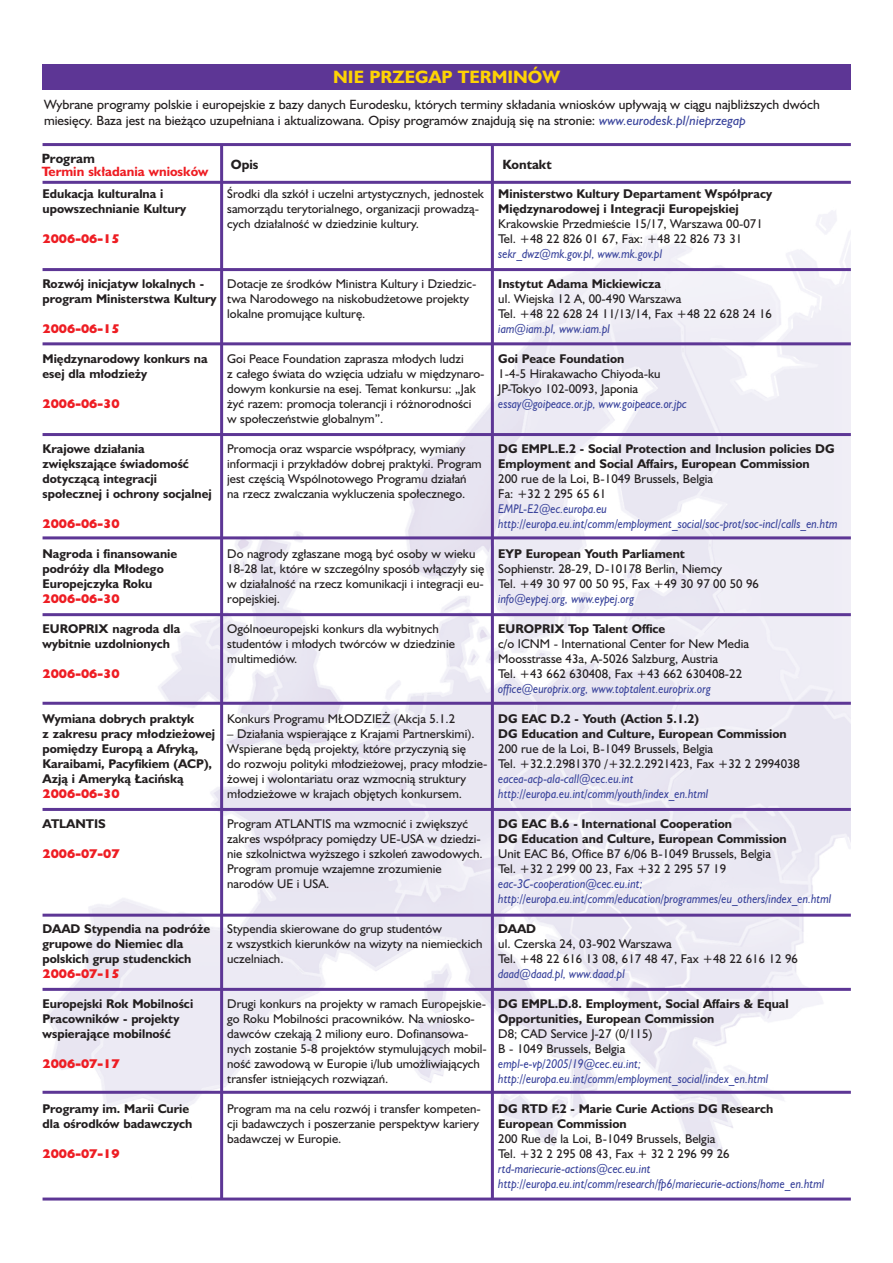
<style>
.page{position:relative;width:893px;height:1263px;background:#fff}
.page>*{position:absolute;margin:0;border:0;box-sizing:border-box;transform-origin:0 0}
.t1{font:700 18px "Humanist 521 PL";color:#fed304}
.t2{font:13.5px/16.5px "Humanist 521 PL";color:#231f20}
.t3{font:700 13.5px "Humanist 521 PL";color:#ee1d23}
.t4{font:700 13.5px "Humanist 521 PL";color:#231f20}
.t5{font:12.75px/15px "Humanist 521 PL";color:#231f20}
.t6{font:700 12.75px/15px "Humanist 521 PL";color:#231f20}
.t7{font:italic 12.75px/15px "Humanist 521 PL";color:#3a449c;scale:.9 1}
.t8{font:800 12.75px "Humanist 521 PL";color:#ee1d23}
.s1{font-style:italic;color:#3a449c}
</style>
<div class="page">
<img style="left:43px;top:89px;width:807px;height:1109px">
<div style="left:43px;top:64px;width:807px;height:25px;background:#5d3695"></div>
<hr style="left:43px;top:143px;width:807px;height:3px;background:#5d3695">
<hr style="left:43px;top:181px;width:807px;height:3px;background:#5d3695">
<hr style="left:43px;top:268px;width:807px;height:3px;background:#5d3695">
<hr style="left:43px;top:342px;width:807px;height:3px;background:#5d3695">
<hr style="left:43px;top:433px;width:807px;height:3px;background:#5d3695">
<hr style="left:43px;top:536px;width:807px;height:3px;background:#5d3695">
<hr style="left:43px;top:613px;width:807px;height:3px;background:#5d3695">
<hr style="left:43px;top:702px;width:807px;height:3px;background:#5d3695">
<hr style="left:43px;top:808px;width:807px;height:3px;background:#5d3695">
<hr style="left:43px;top:914px;width:807px;height:3px;background:#5d3695">
<hr style="left:43px;top:988px;width:807px;height:3px;background:#5d3695">
<hr style="left:43px;top:1091px;width:807px;height:3px;background:#5d3695">
<hr style="left:43px;top:1198px;width:807px;height:3px;background:#5d3695">
<hr style="left:220px;top:145px;width:3px;height:1054px;background:#5d3695">
<hr style="left:491px;top:145px;width:3px;height:1054px;background:#5d3695">
<h1 class="t1" style="left:333px;top:71px;width:228px">NIE PRZEGAP TERMINÓW</h1>
<p class="t2" style="left:44px;top:97px;width:777px">Wybrane programy polskie i europejskie z bazy danych Eurodesku, których terminy sk∏adania wniosków up∏ywajà w ciàgu najbli˝szych dwóch miesi´cy. Baza jest na bie˝àco uzupe∏niana i aktualizowana. Opisy programów znajdujà si´ na stronie: <span class="s1">www.eurodesk.pl/nieprzegap</span></p>
<p class="t4" style="left:42px;top:154px;width:55px">Program</p>
<p class="t3" style="left:42px;top:167px;width:168px">Termin sk∏adania wniosków</p>
<p class="t4" style="left:231px;top:160px;width:29px">Opis</p>
<p class="t4" style="left:502px;top:160px;width:51px">Kontakt</p>
<p class="t6" style="left:43px;top:188px;width:145px">Edukacja kulturalna i upowszechnianie Kultury</p>
<p class="t8" style="left:43px;top:234px;width:78px">2006-06-15</p>
<p class="t6" style="left:43px;top:278px;width:176px">Rozwój inicjatyw lokalnych - program Ministerstwa Kultury</p>
<p class="t8" style="left:43px;top:324px;width:78px">2006-06-15</p>
<p class="t6" style="left:43px;top:353px;width:167px">Mi´dzynarodowy konkurs na esej dla m∏odzie˝y</p>
<p class="t8" style="left:43px;top:399px;width:78px">2006-06-30</p>
<p class="t6" style="left:43px;top:443px;width:171px">Krajowe dzia∏ania zwi´kszajàce ÊwiadomoÊç dotyczàcà integracji spo∏ecznej i ochrony socjalnej</p>
<p class="t8" style="left:43px;top:519px;width:78px">2006-06-30</p>
<p class="t6" style="left:43px;top:548px;width:136px">Nagroda i finansowanie podró˝y dla M∏odego<br>Europejczyka Roku</p>
<p class="t8" style="left:43px;top:594px;width:78px">2006-06-30</p>
<p class="t6" style="left:43px;top:623px;width:139px">EUROPRIX nagroda dla wybitnie uzdolnionych</p>
<p class="t8" style="left:43px;top:669px;width:78px">2006-06-30</p>
<p class="t6" style="left:43px;top:713px;width:174px">Wymiana dobrych praktyk<br>z zakresu pracy m∏odzie˝owej pomi´dzy Europà a Afrykà,<br>Karaibami, Pacyfikiem (ACP),<br>Azjà i Amerykà ¸aciƒskà</p>
<p class="t8" style="left:43px;top:789px;width:78px">2006-06-30</p>
<p class="t6" style="left:43px;top:818px;width:65px">ATLANTIS</p>
<p class="t8" style="left:43px;top:849px;width:78px">2006-07-07</p>
<p class="t6" style="left:43px;top:923px;width:169px">DAAD Stypendia na podró˝e grupowe do Niemiec dla polskich grup studenckich</p>
<p class="t8" style="left:43px;top:969px;width:78px">2006-07-15</p>
<p class="t6" style="left:43px;top:998px;width:152px">Europejski Rok MobilnoÊci<br>Pracowników - projekty wspierajàce mobilnoÊç</p>
<p class="t8" style="left:43px;top:1059px;width:78px">2006-07-17</p>
<p class="t6" style="left:43px;top:1103px;width:151px">Programy im. Marii Curie dla oÊrodków badawczych</p>
<p class="t8" style="left:43px;top:1149px;width:78px">2006-07-19</p>
<p class="t5" style="left:227px;top:188px;width:258px">Ârodki dla szkó∏ i uczelni artystycznych, jednostek samorzàdu terytorialnego, organizacji prowadzà&shy;cych dzia∏alnoÊç w dziedzinie kultury.</p>
<p class="t5" style="left:227px;top:278px;width:251px">Dotacje ze Êrodków Ministra Kultury i Dziedzic&shy;twa Narodowego na niskobud˝etowe projekty lokalne promujàce kultur´.</p>
<p class="t5" style="left:227px;top:353px;width:259px">Goi Peace Foundation zaprasza m∏odych ludzi<br>z ca∏ego Êwiata do wzi´cia udzia∏u w mi´dzynaro&shy;dowym konkursie na esej. Temat konkursu: „Jak ˝yç razem: promocja tolerancji i ró˝norodnoÊci<br>w spo∏eczeƒstwie globalnym”.</p>
<p class="t5" style="left:227px;top:443px;width:256px">Promocja oraz wsparcie wspó∏pracy, wymiany informacji i przyk∏adów dobrej praktyki. Program jest cz´Êcià Wspólnotowego Programu dzia∏aƒ na rzecz zwalczania wykluczenia spo∏ecznego.</p>
<p class="t5" style="left:227px;top:548px;width:258px">Do nagrody zg∏aszane mogà byç osoby w wieku 18-28 lat, które w szczególny sposób w∏àczy∏y si´ w dzia∏alnoÊç na rzecz komunikacji i integracji eu&shy;ropejskiej.</p>
<p class="t5" style="left:227px;top:623px;width:229px">Ogólnoeuropejski konkurs dla wybitnych studentów i m∏odych twórców w dziedzinie multimediów.</p>
<p class="t5" style="left:227px;top:713px;width:229px">Konkurs Programu M¸ODZIE˚ (Akcja 5.1.2</p>
<p class="t5" style="left:227px;top:728px;width:261px">– Dzia∏ania wspierajàce z Krajami Partnerskimi).<br>Wspierane b´dà projekty, które przyczynià si´<br>do rozwoju polityki m∏odzie˝owej, pracy m∏odzie-˝owej i wolontariatu oraz wzmocnià struktury m∏odzie˝owe w krajach obj´tych konkursem.</p>
<p class="t5" style="left:227px;top:818px;width:257px">Program ATLANTIS ma wzmocniç i zwi´kszyç zakres wspó∏pracy pomi´dzy UE-USA w dziedzi&shy;nie szkolnictwa wy˝szego i szkoleƒ zawodowych.<br>Program promuje wzajemne zrozumienie narodów UE i USA.</p>
<p class="t5" style="left:227px;top:923px;width:257px">Stypendia skierowane do grup studentów<br>z wszystkich kierunków na wizyty na niemieckich uczelniach.</p>
<p class="t5" style="left:227px;top:998px;width:261px">Drugi konkurs na projekty w ramach Europejskie&shy;go Roku MobilnoÊci pracowników. Na wniosko&shy;dawców czekajà 2 miliony euro. Dofinansowa&shy;nych zostanie 5-8 projektów stymulujàcych mobil&shy;noÊç zawodowà w Europie i/lub umo˝liwiajàcych transfer istniejàcych rozwiàzaƒ.</p>
<p class="t5" style="left:227px;top:1103px;width:255px">Program ma na celu rozwój i transfer kompeten&shy;cji badawczych i poszerzanie perspektyw kariery badawczej w Europie.</p>
<p class="t6" style="left:498px;top:188px;width:275px">Ministerstwo Kultury Departament Wspó∏pracy<br>Mi´dzynarodowej i Integracji Europejskiej</p>
<p class="t5" style="left:498px;top:218px;width:266px">Krakowskie PrzedmieÊcie 15/17, Warszawa 00-071<br>Tel. +48 22 826 01 67, Fax: +48 22 826 73 31</p>
<p class="t7" style="left:498px;top:248px;width:184px">sekr_dwz@mk.gov.pl, www.mk.gov.pl</p>
<p class="t6" style="left:498px;top:278px;width:164px">Instytut Adama Mickiewicza</p>
<p class="t5" style="left:498px;top:293px;width:275px">ul. Wiejska 12 A, 00-490 Warszawa<br>Tel. +48 22 628 24 11/13/14, Fax +48 22 628 24 16</p>
<p class="t7" style="left:498px;top:323px;width:126px">iam@iam.pl, www.iam.pl</p>
<p class="t6" style="left:498px;top:353px;width:127px">Goi Peace Foundation</p>
<p class="t5" style="left:498px;top:368px;width:164px">1-4-5 Hirakawacho Chiyoda-ku<br>JP-Tokyo 102-0093, Japonia</p>
<p class="t7" style="left:498px;top:398px;width:211px">essay@goipeace.or.jp, www.goipeace.or.jpc</p>
<p class="t6" style="left:498px;top:443px;width:338px">DG EMPL.E.2 - Social Protection and Inclusion policies DG<br>Employment and Social Affairs, European Commission</p>
<p class="t5" style="left:498px;top:473px;width:216px">200 rue de la Loi, B-1049 Brussels, Belgia<br>Fa: +32 2 295 65 61</p>
<p class="t7" style="left:498px;top:503px;width:378px">EMPL-E2@ec.europa.eu http://europa.eu.int/comm/employment_social/soc-prot/soc-incl/calls_en.htm</p>
<p class="t6" style="left:498px;top:548px;width:188px">EYP European Youth Parliament</p>
<p class="t5" style="left:498px;top:563px;width:262px">Sophienstr. 28-29, D-10178 Berlin, Niemcy<br>Tel. +49 30 97 00 50 95, Fax +49 30 97 00 50 96</p>
<p class="t7" style="left:498px;top:593px;width:152px">info@eypej.org, www.eypej.org</p>
<p class="t6" style="left:498px;top:623px;width:168px">EUROPRIX Top Talent Office</p>
<p class="t5" style="left:498px;top:638px;width:252px">c/o ICNM - International Center for New Media<br>Moosstrasse 43a, A-5026 Salzburg, Austria<br>Tel. +43 662 630408, Fax +43 662 630408-22</p>
<p class="t7" style="left:498px;top:683px;width:238px">office@europrix.org, www.toptalent.europrix.org</p>
<p class="t6" style="left:498px;top:713px;width:290px">DG EAC D.2 - Youth (Action 5.1.2)<br>DG Education and Culture, European Commission</p>
<p class="t5" style="left:498px;top:743px;width:303px">200 rue de la Loi, B-1049 Brussels, Belgia<br>Tel. +32.2.2981370 /+32.2.2921423, Fax +32 2 2994038</p>
<p class="t7" style="left:498px;top:773px;width:235px">eacea-acp-ala-call@cec.eu.int http://europa.eu.int/comm/youth/index_en.html</p>
<p class="t6" style="left:498px;top:818px;width:290px">DG EAC B.6 - International Cooperation<br>DG Education and Culture, European Commission</p>
<p class="t5" style="left:498px;top:848px;width:274px">Unit EAC B6, Office B7 6/06 B-1049 Brussels, Belgia<br>Tel. +32 2 299 00 23, Fax +32 2 295 57 19</p>
<p class="t7" style="left:498px;top:878px;width:371px">eac-3C-cooperation@cec.eu.int; http://europa.eu.int/comm/education/programmes/eu_others/index_en.html</p>
<p class="t6" style="left:498px;top:923px;width:39px">DAAD</p>
<p class="t5" style="left:498px;top:938px;width:301px">ul. Czerska 24, 03-902 Warszawa<br>Tel. +48 22 616 13 08, 617 48 47, Fax +48 22 616 12 96</p>
<p class="t7" style="left:498px;top:968px;width:142px">daad@daad.pl, www.daad.pl</p>
<p class="t6" style="left:498px;top:998px;width:292px">DG EMPL.D.8. Employment, Social Affairs &amp; Equal<br>Opportunities, European Commission</p>
<p class="t5" style="left:498px;top:1028px;width:156px">D8; CAD Service J-27 (0/115)<br>B - 1049 Brussels, Belgia</p>
<p class="t7" style="left:498px;top:1058px;width:301px">empl-e-vp/2005/19@cec.eu.int; http://europa.eu.int/comm/employment_social/index_en.html</p>
<p class="t6" style="left:498px;top:1103px;width:277px">DG RTD F.2 - Marie Curie Actions DG Research<br>European Commission</p>
<p class="t5" style="left:498px;top:1133px;width:233px">200 Rue de la Loi, B-1049 Brussels, Belgia<br>Tel. +32 2 295 08 43, Fax + 32 2 296 99 26</p>
<p class="t7" style="left:498px;top:1163px;width:364px">rtd-mariecurie-actions@cec.eu.int http://europa.eu.int/comm/research/fp6/mariecurie-actions/home_en.html</p>
</div>
